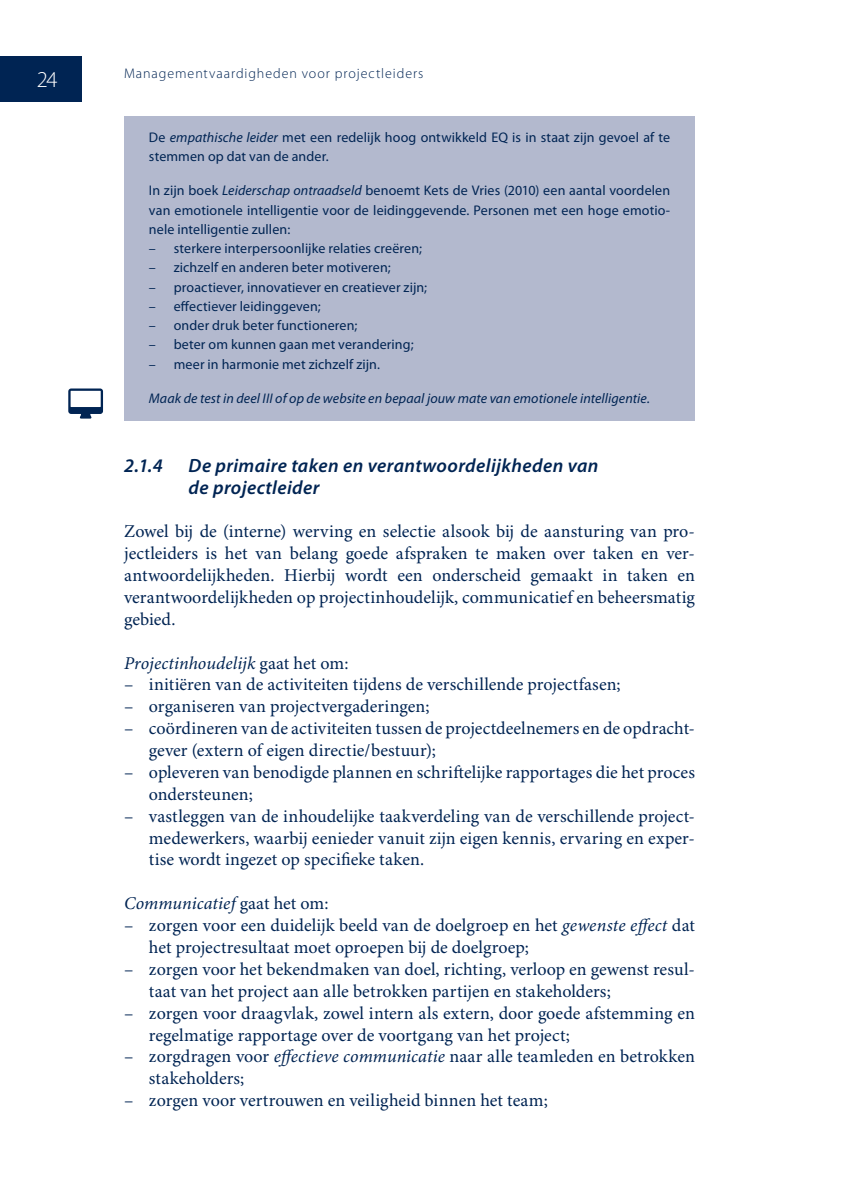
<style>
.page{position:relative;width:844px;height:1191px;background:#fff}
.page>*{position:absolute;margin:0;border:0;box-sizing:border-box;transform-origin:0 0}
.t1{font:300 22.75px "Myriad Pro";color:#fff}
.t2{font:italic 600 19.25px/22.8px "Myriad Pro";letter-spacing:.02em;color:#002453}
.t3{font:18.03px/21.9px "Minion Pro";color:#002453}
.t4{font:italic 18.03px "Minion Pro";color:#002453}
.t5{font:14px/19.2px "Myriad Pro";letter-spacing:.01em;color:#002453}
.t6{font:italic 14px "Myriad Pro";letter-spacing:.01em;color:#002453}
.t7{font:300 14px "Myriad Pro";letter-spacing:.065em;color:#002453}
.s1{font-style:italic}
.s2{font-style:normal}
</style>
<div class="page">
<div style="left:0;top:56px;width:82px;height:45px;background:#002453"></div>
<div style="left:124px;top:117px;width:570px;height:63px;background:#b3b9ce"></div>
<div style="left:124px;top:170px;width:570px;height:82px;background:#b3b9ce"></div>
<div style="left:124px;top:247px;width:570px;height:44px;background:#b3b9ce"></div>
<div style="left:124px;top:285px;width:570px;height:44px;background:#b3b9ce"></div>
<div style="left:124px;top:324px;width:570px;height:44px;background:#b3b9ce"></div>
<div style="left:124px;top:343px;width:570px;height:44px;background:#b3b9ce"></div>
<div style="left:124px;top:377px;width:570px;height:44px;background:#b3b9ce"></div>
<svg style="left:68px;top:388px;width:35px;height:30px"></svg>
<p class="t1" style="left:37px;top:66px;width:22px">24</p>
<p class="t7" style="left:124px;top:65px;width:301px">Managementvaardigheden voor projectleiders</p>
<p class="t5" style="left:149px;top:127px;width:522px">De <span class="s1">empathische leider</span> met een redelijk hoog ontwikkeld EQ is in staat zijn gevoel af te stemmen op dat van de ander.</p>
<p class="t5" style="left:149px;top:181px;width:522px;text-align:justify">In zijn boek <span class="s1">Leiderschap ontraadseld</span> benoemt Kets de Vries (2010) een aantal voordelen van emotionele intelligentie voor de leidinggevende. Personen met een hoge emotio&shy;nele intelligentie zullen:</p>
<p class="t5" style="left:149px;top:239px;width:274px">– sterkere interpersoonlijke relaties creëren;</p>
<p class="t5" style="left:149px;top:258px;width:243px">– zichzelf en anderen beter motiveren;</p>
<p class="t5" style="left:149px;top:277px;width:279px">– proactiever, innovatiever en creatiever zijn;</p>
<p class="t5" style="left:149px;top:296px;width:173px">– effectiever leidinggeven;</p>
<p class="t5" style="left:149px;top:316px;width:210px">– onder druk beter functioneren;</p>
<p class="t5" style="left:149px;top:335px;width:266px">– beter om kunnen gaan met verandering;</p>
<p class="t5" style="left:149px;top:354px;width:232px">– meer in harmonie met zichzelf zijn.</p>
<p class="t6" style="left:149px;top:389px;width:502px">Maak de test in deel III of op de website en bepaal jouw mate van emotionele intelligentie.</p>
<p class="t2" style="left:124px;top:453px;width:40px">2.1.4</p>
<p class="t2" style="left:189px;top:453px;width:411px">De primaire taken en verantwoordelijkheden van de projectleider</p>
<p class="t3" style="left:124px;top:521px;width:572px;text-align:justify">Zowel bij de (interne) werving en selectie alsook bij de aansturing van pro&shy;jectleiders is het van belang goede afspraken te maken over taken en ver&shy;antwoordelijkheden. Hierbij wordt een onderscheid gemaakt in taken en verantwoordelijkheden op projectinhoudelijk, communicatief en beheersmatig gebied.</p>
<p class="t4" style="left:124px;top:652px;width:226px">Projectinhoudelijk <span class="s2">gaat het om:</span></p>
<p class="t3" style="left:124px;top:674px;width:498px">– initiëren van de activiteiten tijdens de verschillende projectfasen;</p>
<p class="t3" style="left:124px;top:696px;width:307px">– organiseren van projectvergaderingen;</p>
<p class="t3" style="left:149px;top:718px;width:547px;text-indent:-25px">– coördineren van de activiteiten tussen de projectdeelnemers en de opdracht&shy;gever (extern of eigen directie/bestuur);</p>
<p class="t3" style="left:149px;top:762px;width:547px;text-indent:-25px">– opleveren van benodigde plannen en schriftelijke rapportages die het proces ondersteunen;</p>
<p class="t3" style="left:149px;top:805px;width:547px;text-align:justify;text-indent:-25px">– vastleggen van de inhoudelijke taakverdeling van de verschillende project&shy;medewerkers, waarbij eenieder vanuit zijn eigen kennis, ervaring en exper&shy;tise wordt ingezet op specifieke taken.</p>
<p class="t4" style="left:124px;top:892px;width:206px">Communicatief <span class="s2">gaat het om:</span></p>
<p class="t3" style="left:149px;top:915px;width:547px;text-indent:-25px">– zorgen voor een duidelijk beeld van de doelgroep en het <span class="s1">gewenste effect</span> dat het projectresultaat moet oproepen bij de doelgroep;</p>
<p class="t3" style="left:149px;top:959px;width:547px;text-indent:-25px">– zorgen voor het bekendmaken van doel, richting, verloop en gewenst resul&shy;taat van het project aan alle betrokken partijen en stakeholders;</p>
<p class="t3" style="left:149px;top:1002px;width:547px;text-indent:-25px">– zorgen voor draagvlak, zowel intern als extern, door goede afstemming en regelmatige rapportage over de voortgang van het project;</p>
<p class="t3" style="left:149px;top:1046px;width:547px;text-indent:-25px">– zorgdragen voor <span class="s1">effectieve communicatie</span> naar alle teamleden en betrokken stakeholders;</p>
<p class="t3" style="left:124px;top:1090px;width:425px">– zorgen voor vertrouwen en veiligheid binnen het team;</p>
</div>
